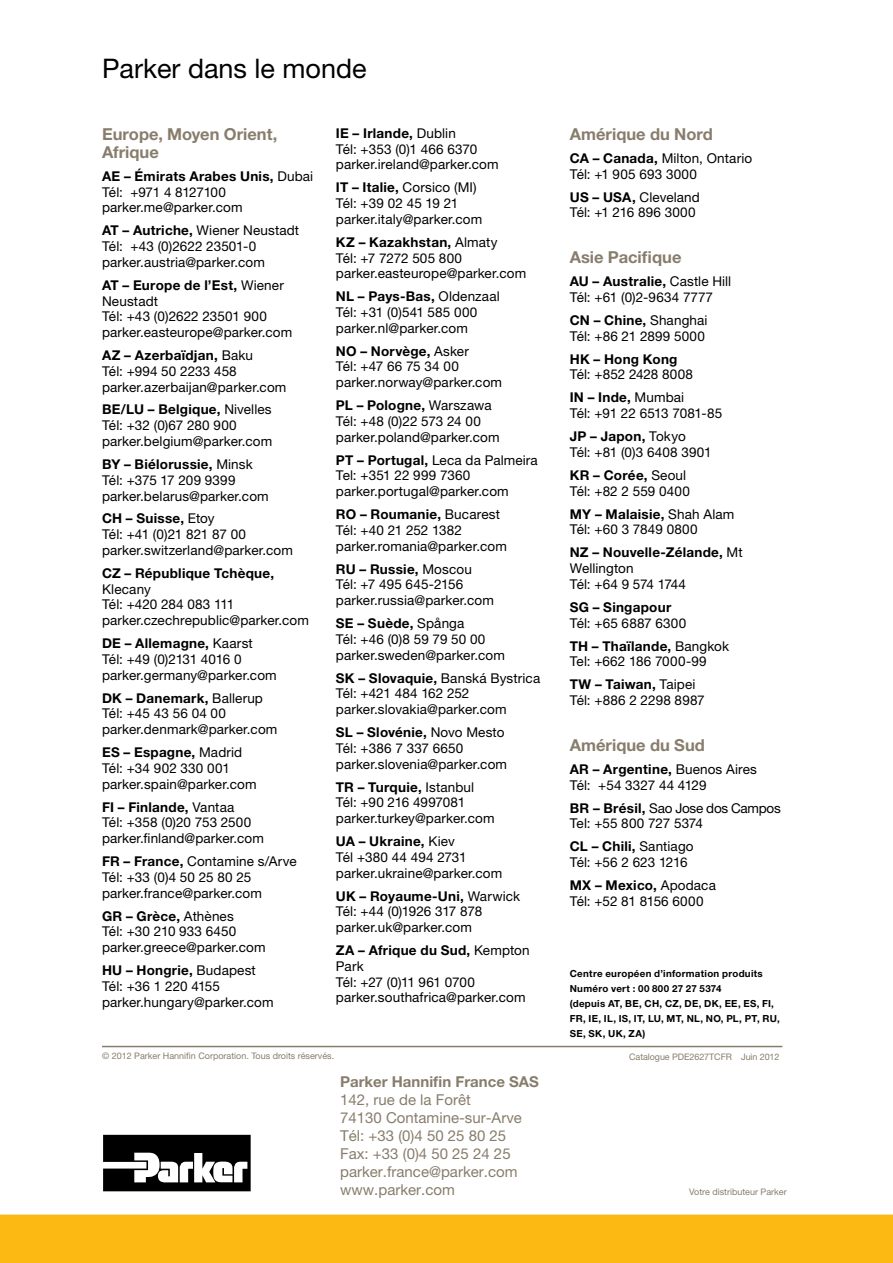
<style>
.page{position:relative;width:893px;height:1263px;background:#fff}
.page>*{position:absolute;margin:0;border:0;box-sizing:border-box;transform-origin:0 0}
.t1{font:27px "Helvetica Neue LT Std";color:#000}
.t2{font:700 16.5px/18px "Helvetica Neue LT Std";color:#887d6c}
.t3{font:15px/18px "Helvetica Neue LT Std";color:#887d6c}
.t4{font:700 15px "Helvetica Neue LT Std";color:#887d6c}
.t5{font:13.5px/15.8px "Helvetica Neue LT Std";letter-spacing:.01em;color:#000}
.t6{font:700 13.5px/23px "Helvetica Neue LT Std";letter-spacing:.02em;color:#000}
.t7{font:13.5px/23px "Helvetica Neue LT Std";letter-spacing:-.015em;color:#000}
.t8{font:13.5px/15.8px "Helvetica Neue LT Std";letter-spacing:-.02em;color:#000}
.t9{font:700 9.75px/15px "Helvetica Neue LT Std";letter-spacing:.03em;color:#000}
.t10{font:9px "Helvetica Neue LT Std";color:#887d6c}
.s1{font-weight:700}
.s2{font-weight:400}
</style>
<div class="page">
<div style="left:0;top:1214px;width:893px;height:49px;background:#fdb913"></div>
<svg style="left:103px;top:1135px;width:148px;height:56px"></svg>
<hr style="left:102px;top:1046px;width:680px;height:1px;background:#887d6c">
<h1 class="t1" style="left:102px;top:52px;width:266px">Parker dans le monde</h1>
<p class="t2" style="left:102px;top:125px;width:177px">Europe, Moyen Orient,<br>Afrique</p>
<p class="t5" style="left:102px;top:168px;width:213px"><span class="s1">AE – Émirats Arabes Unis,</span> Dubai<br>Tél: +971 4 8127100 parker.me@parker.com</p>
<p class="t5" style="left:102px;top:222px;width:199px"><span class="s1">AT – Autriche,</span> Wiener Neustadt<br>Tél: +43 (0)2622 23501-0 parker.austria@parker.com</p>
<p class="t5" style="left:102px;top:277px;width:192px"><span class="s1">AT – Europe de l’Est,</span> Wiener<br>Neustadt<br>Tél: +43 (0)2622 23501 900 parker.easteurope@parker.com</p>
<p class="t5" style="left:102px;top:347px;width:186px"><span class="s1">AZ – Azerbaïdjan,</span> Baku<br>Tél: +994 50 2233 458 parker.azerbaijan@parker.com</p>
<p class="t5" style="left:102px;top:402px;width:172px"><span class="s1">BE/LU – Belgique,</span> Nivelles<br>Tél: +32 (0)67 280 900 parker.belgium@parker.com</p>
<p class="t5" style="left:102px;top:456px;width:168px"><span class="s1">BY – Biélorussie,</span> Minsk<br>Tél: +375 17 209 9399 parker.belarus@parker.com</p>
<p class="t5" style="left:102px;top:511px;width:192px"><span class="s1">CH – Suisse,</span> Etoy<br>Tél: +41 (0)21 821 87 00 parker.switzerland@parker.com</p>
<p class="t6" style="left:102px;top:561px;width:174px">CZ – République Tchèque,</p>
<p class="t5" style="left:102px;top:581px;width:208px">Klecany<br>Tél: +420 284 083 111 parker.czechrepublic@parker.com</p>
<p class="t5" style="left:102px;top:635px;width:176px"><span class="s1">DE – Allemagne,</span> Kaarst<br>Tél: +49 (0)2131 4016 0 parker.germany@parker.com</p>
<p class="t5" style="left:102px;top:690px;width:177px"><span class="s1">DK – Danemark,</span> Ballerup<br>Tél: +45 43 56 04 00 parker.denmark@parker.com</p>
<p class="t5" style="left:102px;top:744px;width:156px"><span class="s1">ES – Espagne,</span> Madrid<br>Tél: +34 902 330 001 parker.spain@parker.com</p>
<p class="t5" style="left:102px;top:799px;width:164px"><span class="s1">FI – Finlande,</span> Vantaa<br>Tél: +358 (0)20 753 2500 parker.finland@parker.com</p>
<p class="t5" style="left:102px;top:853px;width:196px"><span class="s1">FR – France,</span> Contamine s/Arve<br>Tél: +33 (0)4 50 25 80 25 parker.france@parker.com</p>
<p class="t5" style="left:102px;top:908px;width:165px"><span class="s1">GR – Grèce,</span> Athènes<br>Tél: +30 210 933 6450 parker.greece@parker.com</p>
<p class="t5" style="left:102px;top:962px;width:173px"><span class="s1">HU – Hongrie,</span> Budapest<br>Tél: +36 1 220 4155 parker.hungary@parker.com</p>
<p class="t5" style="left:336px;top:125px;width:164px"><span class="s1">IE – Irlande,</span> Dublin<br>Tél: +353 (0)1 466 6370 parker.ireland@parker.com</p>
<p class="t5" style="left:336px;top:179px;width:148px"><span class="s1">IT – Italie,</span> Corsico (MI)<br>Tél: +39 02 45 19 21 parker.italy@parker.com</p>
<p class="t5" style="left:336px;top:234px;width:192px"><span class="s1">KZ – Kazakhstan,</span> Almaty<br>Tél: +7 7272 505 800 parker.easteurope@parker.com</p>
<p class="t5" style="left:336px;top:288px;width:165px"><span class="s1">NL – Pays-Bas,</span> Oldenzaal<br>Tél: +31 (0)541 585 000 parker.nl@parker.com</p>
<p class="t5" style="left:336px;top:343px;width:168px"><span class="s1">NO – Norvège,</span> Asker<br>Tél: +47 66 75 34 00 parker.norway@parker.com</p>
<p class="t5" style="left:336px;top:397px;width:165px"><span class="s1">PL – Pologne,</span> Warszawa<br>Tél: +48 (0)22 573 24 00 parker.poland@parker.com</p>
<p class="t5" style="left:336px;top:452px;width:203px"><span class="s1">PT – Portugal,</span> Leca da Palmeira<br>Tel: +351 22 999 7360 parker.portugal@parker.com</p>
<p class="t5" style="left:336px;top:506px;width:172px"><span class="s1">RO – Roumanie,</span> Bucarest<br>Tél: +40 21 252 1382 parker.romania@parker.com</p>
<p class="t5" style="left:336px;top:561px;width:160px"><span class="s1">RU – Russie,</span> Moscou<br>Tél: +7 495 645-2156 parker.russia@parker.com</p>
<p class="t5" style="left:336px;top:615px;width:170px"><span class="s1">SE – Suède,</span> Spånga<br>Tél: +46 (0)8 59 79 50 00 parker.sweden@parker.com</p>
<p class="t5" style="left:336px;top:670px;width:206px"><span class="s1">SK – Slovaquie,</span> Banská Bystrica<br>Tél: +421 484 162 252 parker.slovakia@parker.com</p>
<p class="t5" style="left:336px;top:724px;width:173px"><span class="s1">SL – Slovénie,</span> Novo Mesto<br>Tél: +386 7 337 6650 parker.slovenia@parker.com</p>
<p class="t5" style="left:336px;top:779px;width:160px"><span class="s1">TR – Turquie,</span> Istanbul<br>Tél: +90 216 4997081 parker.turkey@parker.com</p>
<p class="t5" style="left:336px;top:833px;width:168px"><span class="s1">UA – Ukraine,</span> Kiev<br>Tél +380 44 494 2731 parker.ukraine@parker.com</p>
<p class="t5" style="left:336px;top:888px;width:186px"><span class="s1">UK – Royaume-Uni,</span> Warwick<br>Tél: +44 (0)1926 317 878 parker.uk@parker.com</p>
<p class="t5" style="left:336px;top:942px;width:195px"><span class="s1">ZA – Afrique du Sud,</span> Kempton<br>Park<br>Tél: +27 (0)11 961 0700 parker.southafrica@parker.com</p>
<p class="t10" style="left:102px;top:1051px;width:234px">© 2012 Parker Hannifin Corporation. Tous droits réservés.</p>
<p class="t4" style="left:340px;top:1072px;width:200px">Parker Hannifin France SAS</p>
<p class="t3" style="left:340px;top:1090px;width:183px">142, rue de la Forêt<br>74130 Contamine-sur-Arve<br>Tél: +33 (0)4 50 25 80 25<br>Fax: +33 (0)4 50 25 24 25 parker.france@parker.com www.parker.com</p>
<p class="t2" style="left:570px;top:125px;width:145px">Amérique du Nord</p>
<p class="t5" style="left:570px;top:150px;width:184px"><span class="s1">CA – Canada,</span> Milton, Ontario<br>Tél: +1 905 693 3000</p>
<p class="t5" style="left:570px;top:189px;width:132px"><span class="s1">US – USA,</span> Cleveland<br>Tél: +1 216 896 3000</p>
<p class="t2" style="left:570px;top:248px;width:113px">Asie Pacifique</p>
<p class="t5" style="left:570px;top:273px;width:163px"><span class="s1">AU – Australie,</span> Castle Hill<br>Tél: +61 (0)2-9634 7777</p>
<p class="t5" style="left:570px;top:312px;width:139px"><span class="s1">CN – Chine,</span> Shanghai<br>Tél: +86 21 2899 5000</p>
<p class="t6" style="left:570px;top:347px;width:109px">HK – Hong Kong</p>
<p class="t5" style="left:570px;top:363px;width:125px;line-height:23px">Tél: +852 2428 8008<br><span class="s1">IN – Inde,</span> Mumbai</p>
<p class="t7" style="left:570px;top:402px;width:154px">Tél: +91 22 6513 7081-85<br><span class="s1">JP – Japon,</span> Tokyo</p>
<p class="t5" style="left:570px;top:440px;width:143px;line-height:23px">Tél: +81 (0)3 6408 3901<br><span class="s1">KR – Corée,</span> Seoul</p>
<p class="t5" style="left:570px;top:479px;width:166px;line-height:23px">Tél: +82 2 559 0400<br><span class="s1">MY – Malaisie,</span> Shah Alam</p>
<p class="t6" style="left:570px;top:518px;width:174px"><span class="s2">Tél: +60 3 7849 0800<br></span>NZ – Nouvelle-Zélande, <span class="s2">Mt</span></p>
<p class="t5" style="left:570px;top:560px;width:118px">Wellington<br>Tél: +64 9 574 1744</p>
<p class="t6" style="left:570px;top:595px;width:103px">SG – Singapour</p>
<p class="t5" style="left:570px;top:611px;width:161px;line-height:23px">Tél: +65 6887 6300<br><span class="s1">TH – Thaïlande,</span> Bangkok</p>
<p class="t5" style="left:570px;top:650px;width:138px;line-height:23px">Tel: +662 186 7000-99<br><span class="s1">TW – Taiwan,</span> Taipei</p>
<p class="t5" style="left:570px;top:692px;width:137px">Tél: +886 2 2298 8987</p>
<p class="t2" style="left:570px;top:736px;width:137px">Amérique du Sud</p>
<p class="t5" style="left:570px;top:761px;width:189px"><span class="s1">AR – Argentine,</span> Buenos Aires<br>Tél: +54 3327 44 4129</p>
<p class="t8" style="left:570px;top:800px;width:213px"><span class="s1">BR – Brésil,</span> Sao Jose dos Campos<br>Tel: +55 800 727 5374</p>
<p class="t7" style="left:570px;top:838px;width:125px;line-height:15.8px"><span class="s1">CL – Chili,</span> Santiago<br>Tél: +56 2 623 1216</p>
<p class="t5" style="left:570px;top:877px;width:148px"><span class="s1">MX – Mexico,</span> Apodaca<br>Tél: +52 81 8156 6000</p>
<p class="t9" style="left:570px;top:966px;width:211px">Centre européen d’information produits Numéro vert : 00 800 27 27 5374<br>(depuis AT, BE, CH, CZ, DE, DK, EE, ES, FI, FR, IE, IL, IS, IT, LU, MT, NL, NO, PL, PT, RU, SE, SK, UK, ZA)</p>
<p class="t10" style="left:629px;top:1051px;width:152px">Catalogue PDE2627TCFR Juin 2012</p>
<p class="t10" style="left:689px;top:1186px;width:99px">Votre distributeur Parker</p>
</div>
